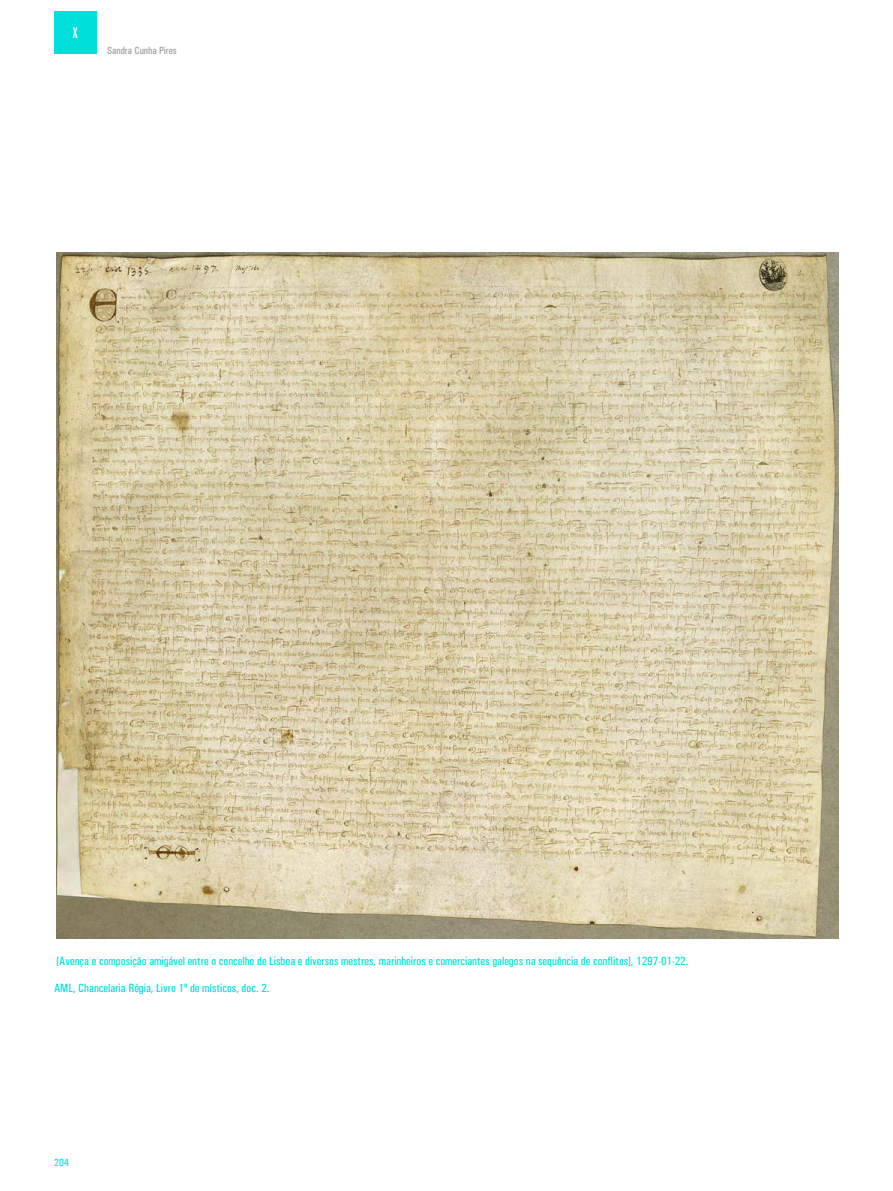
<style>
.page{position:relative;width:893px;height:1191px;background:#fff}
.page>*{position:absolute;margin:0;border:0;box-sizing:border-box;transform-origin:0 0}
.t1{font:extra-condensed 15px "Zurich BT";color:#fff}
.t2{font:500 condensed 12px "Univers";color:#00dfda}
.t3{font:500 condensed 10.5px "Univers";color:#9d9d9c}
.t4{font:500 condensed 10.5px "Univers";color:#00dfda}
</style>
<div class="page">
<div style="left:54px;top:11px;width:43px;height:43px;background:#00dfda"></div>
<img style="left:57px;top:252px;width:782px;height:686px">
<p class="t1" style="left:73px;top:24px;width:6px">X</p>
<p class="t3" style="left:107px;top:44px;width:71px">Sandra Cunha Pires</p>
<p class="t2" style="left:57px;top:954px;width:633px">[Avença e composição amigável entre o concelho de Lisboa e diversos mestres, marinheiros e comerciantes galegos na sequência de conflitos], 1297-01-22.</p>
<p class="t2" style="left:54px;top:980px;width:217px">AML, Chancelaria Régia, Livro 1º de místicos, doc. 2.</p>
<p class="t4" style="left:54px;top:1156px;width:16px">204</p>
</div>
